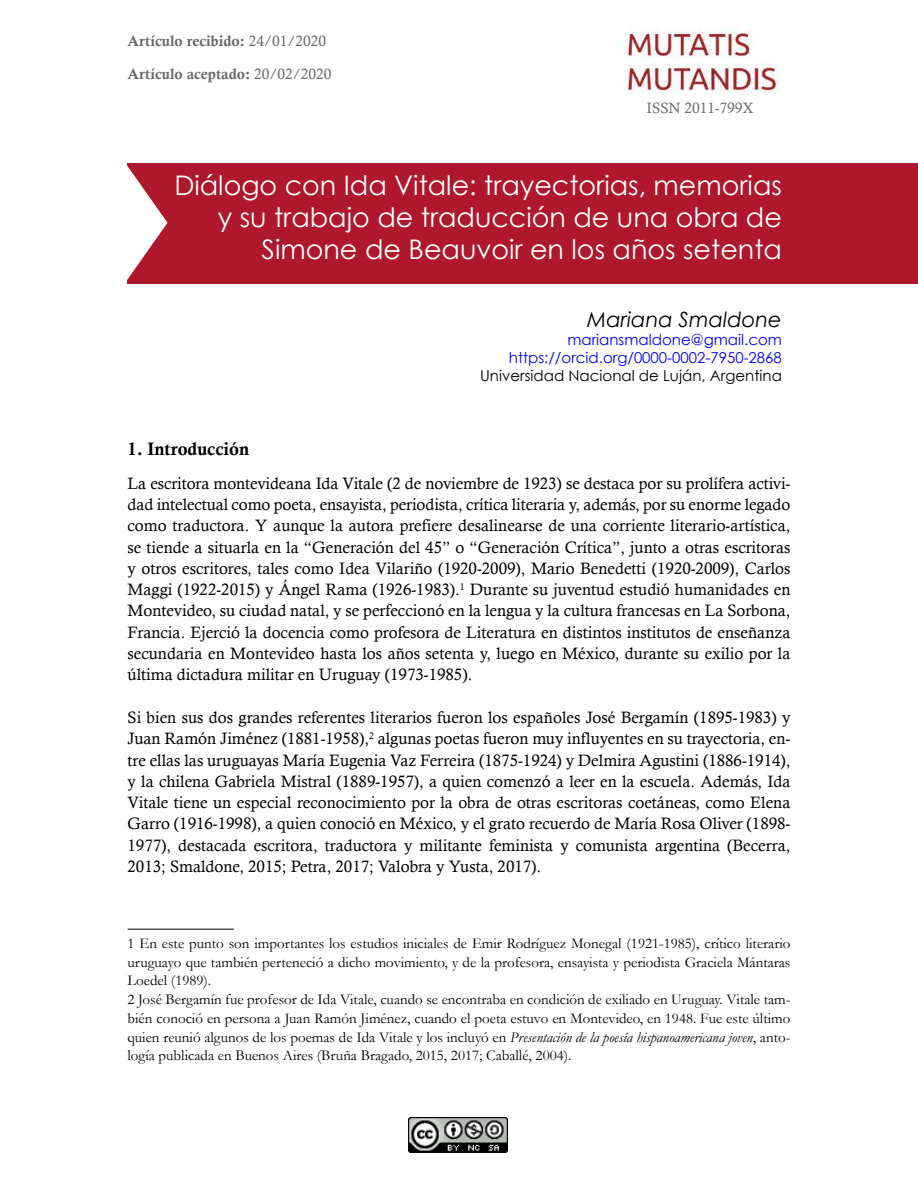
<style>
.page{position:relative;width:918px;height:1188px;background:#fff}
.page>*{position:absolute;margin:0;border:0;box-sizing:border-box;transform-origin:0 0}
.t1{font:27px/32.4px "Century Gothic";color:#fff;text-align:right}
.t2{font:italic 21px "Century Gothic";color:#000}
.t3{font:18px "Calis MT Bol";color:#000}
.t4{font:16.5px/21.3px "Calisto";color:#000;text-align:justify}
.t5{font:15px/18.8px "Garamond";color:#000}
.t6{font:15px/18px "Century Gothic";color:#00f;text-align:right}
.t7{font:15px/32.4px "Calis MT Bol";color:#696969}
.t8{font:15px "Century Gothic";color:#000}
.t9{font:15px "Calisto";color:#6b6b6b}
.s1{font-family:"Calisto"}
.s2{font-style:italic}
</style>
<div class="page">
<img style="left:623px;top:29px;width:157px;height:64px">
<img style="left:409px;top:1118px;width:99px;height:35px">
<div style="left:128px;top:163px;width:790px;height:121px;background:#af182c"></div>
<svg style="left:127px;top:163px;width:41px;height:121px"></svg>
<hr style="left:128px;top:929px;width:106px;height:1px;background:#000">
<p class="t7" style="left:128px;top:25px;width:205px">Artículo recibido: <span class="s1">24/01/2020<br></span>Artículo aceptado: <span class="s1">20/02/2020</span></p>
<p class="t9" style="left:647px;top:100px;width:109px">ISSN 2011-799X</p>
<h1 class="t1" style="left:174px;top:168px;width:609px">Diálogo con Ida Vitale: trayectorias, memorias y su trabajo de traducción de una obra de<br>Simone de Beauvoir en los años setenta</h1>
<p class="t2" style="left:587px;top:305px;width:196px">Mariana Smaldone</p>
<p class="t6" style="left:509px;top:330px;width:275px">mariansmaldone@gmail.com https://orcid.org/0000-0002-7950-2868</p>
<p class="t8" style="left:480px;top:365px;width:303px">Universidad Nacional de Luján, Argentina</p>
<p class="t3" style="left:128px;top:438px;width:123px">1. Introducción</p>
<p class="t4" style="left:128px;top:472px;width:664px">La escritora montevideana Ida Vitale (2 de noviembre de 1923) se destaca por su prolífera activi&shy;dad intelectual como poeta, ensayista, periodista, crítica literaria y, además, por su enorme legado como traductora. Y aunque la autora prefiere desalinearse de una corriente literario-artística, se tiende a situarla en la “Generación del 45” o “Generación Crítica”, junto a otras escritoras y otros escritores, tales como Idea Vilariño (1920-2009), Mario Benedetti (1920-2009), Carlos Maggi (1922-2015) y Ángel Rama (1926-1983).<sup>1</sup> Durante su juventud estudió humanidades en Montevideo, su ciudad natal, y se perfeccionó en la lengua y la cultura francesas en La Sorbona, Francia. Ejerció la docencia como profesora de Literatura en distintos institutos de enseñanza secundaria en Montevideo hasta los años setenta y, luego en México, durante su exilio por la última dictadura militar en Uruguay (1973-1985).</p>
<p class="t4" style="left:128px;top:706px;width:664px">Si bien sus dos grandes referentes literarios fueron los españoles José Bergamín (1895-1983) y Juan Ramón Jiménez (1881-1958),<sup>2</sup> algunas poetas fueron muy influyentes en su trayectoria, en&shy;tre ellas las uruguayas María Eugenia Vaz Ferreira (1875-1924) y Delmira Agustini (1886-1914), y la chilena Gabriela Mistral (1889-1957), a quien comenzó a leer en la escuela. Además, Ida Vitale tiene un especial reconocimiento por la obra de otras escritoras coetáneas, como Elena Garro (1916-1998), a quien conoció en México, y el grato recuerdo de María Rosa Oliver (1898- 1977), destacada escritora, traductora y militante feminista y comunista argentina (Becerra, 2013; Smaldone, 2015; Petra, 2017; Valobra y Yusta, 2017).</p>
<p class="t5" style="left:128px;top:933px;width:664px">1 En este punto son importantes los estudios iniciales de Emir Rodríguez Monegal (1921-1985), crítico literario uruguayo que también perteneció a dicho movimiento, y de la profesora, ensayista y periodista Graciela Mántaras Loedel (1989).<br>2 José Bergamín fue profesor de Ida Vitale, cuando se encontraba en condición de exiliado en Uruguay. Vitale tam&shy;bién conoció en persona a Juan Ramón Jiménez, cuando el poeta estuvo en Montevideo, en 1948. Fue este último quien reunió algunos de los poemas de Ida Vitale y los incluyó en <span class="s2">Presentación de la poesía hispanoamericana joven</span>, anto&shy;logía publicada en Buenos Aires (Bruña Bragado, 2015, 2017; Caballé, 2004).</p>
</div>
